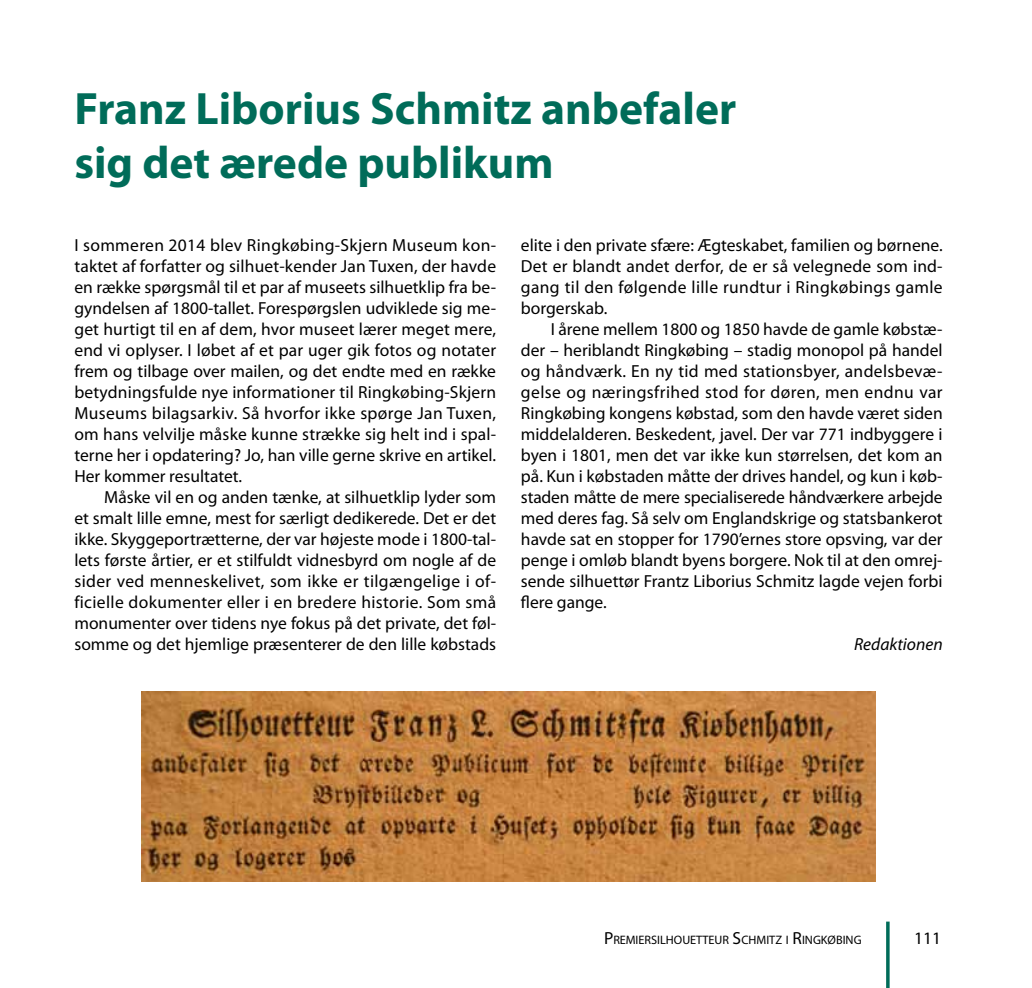
<style>
.page{position:relative;width:1032px;height:988px;background:#fff}
.page>*{position:absolute;margin:0;border:0;box-sizing:border-box;transform-origin:0 0}
.t1{font:700 45.5px/54.6px "Myriad Pro";color:#006c59}
.t2{font:17.5px/21px "Myriad Pro";color:#000;text-align:justify}
.t3{font:italic 17.5px "Myriad Pro";color:#000}
.t4{font:12.25px "Myriad Pro";color:#000}
.s1{font-size:17.5px}
</style>
<div class="page">
<hr style="left:886px;top:921px;width:3px;height:66px;background:#006c59">
<img style="left:142px;top:691px;width:733px;height:189px">
<h1 class="t1" style="left:74px;top:79px;width:663px">Franz Liborius Schmitz anbefaler sig det ærede publikum</h1>
<p class="t2" style="left:74px;top:234px;width:423px">I sommeren 2014 blev Ringkøbing-Skjern Museum kon&shy;taktet af forfatter og silhuet-kender Jan Tuxen, der havde en række spørgsmål til et par af museets silhuetklip fra be&shy;gyndelsen af 1800-tallet. Forespørgslen udviklede sig me&shy;get hurtigt til en af dem, hvor museet lærer meget mere, end vi oplyser. I løbet af et par uger gik fotos og notater frem og tilbage over mailen, og det endte med en række betydningsfulde nye informationer til Ringkøbing-Skjern Museums bilagsarkiv. Så hvorfor ikke spørge Jan Tuxen, om hans velvilje måske kunne strække sig helt ind i spal&shy;terne her i opdatering? Jo, han ville gerne skrive en artikel.<br>Her kommer resultatet.</p>
<p class="t2" style="left:74px;top:486px;width:423px;text-indent:30px">Måske vil en og anden tænke, at silhuetklip lyder som et smalt lille emne, mest for særligt dedikerede. Det er det ikke. Skyggeportrætterne, der var højeste mode i 1800-tal&shy;lets første årtier, er et stilfuldt vidnesbyrd om nogle af de sider ved menneskelivet, som ikke er tilgængelige i of&shy;ficielle dokumenter eller i en bredere historie. Som små monumenter over tidens nye fokus på det private, det føl&shy;somme og det hjemlige præsenterer de den lille købstads</p>
<p class="t2" style="left:521px;top:234px;width:423px">elite i den private sfære: Ægteskabet, familien og børnene.<br>Det er blandt andet derfor, de er så velegnede som ind&shy;gang til den følgende lille rundtur i Ringkøbings gamle borgerskab.</p>
<p class="t2" style="left:521px;top:318px;width:423px;text-indent:30px">I årene mellem 1800 og 1850 havde de gamle købstæ&shy;der – heriblandt Ringkøbing – stadig monopol på handel og håndværk. En ny tid med stationsbyer, andelsbevæ&shy;gelse og næringsfrihed stod for døren, men endnu var Ringkøbing kongens købstad, som den havde været siden middelalderen. Beskedent, javel. Der var 771 indbyggere i byen i 1801, men det var ikke kun størrelsen, det kom an på. Kun i købstaden måtte der drives handel, og kun i køb&shy;staden måtte de mere specialiserede håndværkere arbejde med deres fag. Så selv om Englandskrige og statsbankerot havde sat en stopper for 1790’ernes store opsving, var der penge i omløb blandt byens borgere. Nok til at den omrej&shy;sende silhuettør Frantz Liborius Schmitz lagde vejen forbi flere gange.</p>
<p class="t3" style="left:854px;top:633px;width:90px">Redaktionen</p>
<p class="t4" style="left:604px;top:932px;width:259px"><span class="s1">P</span>REMIERSILHOUETTEUR <span class="s1">S</span>CHMITZ I <span class="s1">R</span>INGKØBING</p>
<p class="t2" style="left:914px;top:927px;width:28px">111</p>
</div>
